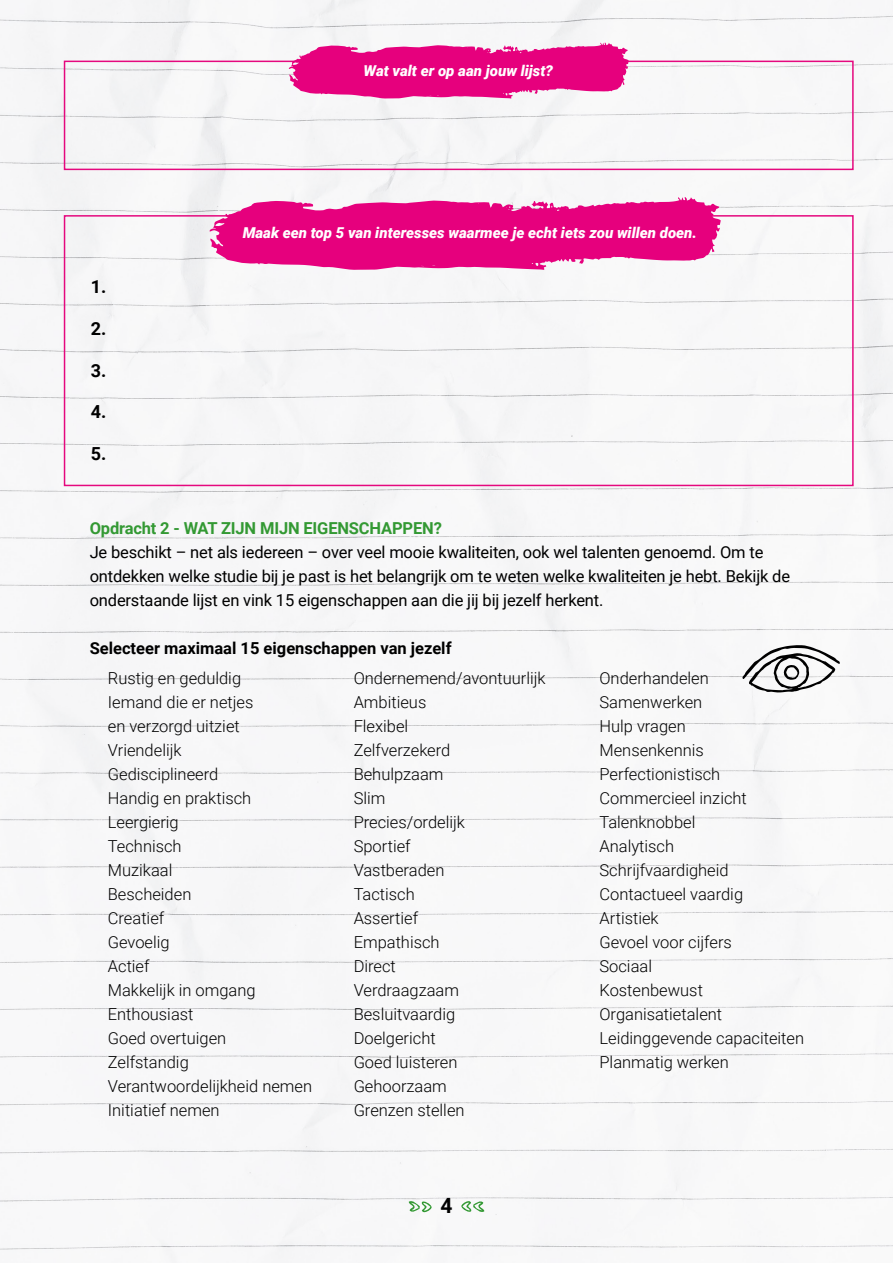
<style>
.page{position:relative;width:893px;height:1263px;background:#fff}
.page>*{position:absolute;margin:0;border:0;box-sizing:border-box;transform-origin:0 0}
.t1{font:700 21px "Roboto";color:#000}
.t2{font:700 18px "Roboto";color:#000}
.t3{font:300 16.5px/24px "Roboto";color:#000}
.t4{font:16.5px/24px "Roboto";letter-spacing:-.01em;color:#000}
.t5{font:700 16.5px "Roboto";color:#000}
.t6{font:700 16.5px "Roboto";letter-spacing:-.01em;color:#393}
.t7{font:italic 900 15px "Roboto";color:#fff}
</style>
<div class="page">
<img style="left:0;top:0;width:893px;height:1263px">
<svg style="left:409px;top:1199px;width:23px;height:16px"></svg>
<svg style="left:461px;top:1198px;width:23px;height:16px"></svg>
<div style="left:64px;top:215px;width:790px;height:271px;border:2px solid #e5087e"></div>
<svg style="left:209px;top:197px;width:512px;height:73px"></svg>
<svg style="left:741px;top:645px;width:100px;height:47px"></svg>
<div style="left:64px;top:61px;width:790px;height:109px;border:2px solid #e5087e"></div>
<svg style="left:289px;top:42px;width:340px;height:57px"></svg>
<p class="t7" style="left:364px;top:60px;width:191px">Wat valt er op aan jouw lijst?</p>
<p class="t2" style="left:91px;top:274px;width:17px">1.</p>
<p class="t2" style="left:91px;top:316px;width:17px">2.</p>
<p class="t2" style="left:91px;top:358px;width:17px">3.</p>
<p class="t2" style="left:91px;top:399px;width:17px">4.</p>
<p class="t2" style="left:91px;top:441px;width:17px">5.</p>
<p class="t7" style="left:243px;top:222px;width:456px">Maak een top 5 van interesses waarmee je echt iets zou willen doen.</p>
<p class="t6" style="left:90px;top:517px;width:354px">Opdracht 2 - WAT ZIJN MIJN EIGENSCHAPPEN?</p>
<p class="t4" style="left:90px;top:540px;width:702px">Je beschikt – net als iedereen – over veel mooie kwaliteiten, ook wel talenten genoemd. Om te ontdekken welke studie bij je past is het belangrijk om te weten welke kwaliteiten je hebt. Bekijk de onderstaande lijst en vink 15 eigenschappen aan die jij bij jezelf herkent.</p>
<p class="t5" style="left:90px;top:637px;width:363px">Selecteer maximaal 15 eigenschappen van jezelf</p>
<p class="t3" style="left:108px;top:666px;width:206px">Rustig en geduldig<br>Iemand die er netjes<br>en verzorgd uitziet<br>Vriendelijk<br>Gedisciplineerd<br>Handig en praktisch<br>Leergierig<br>Technisch<br>Muzikaal<br>Bescheiden<br>Creatief<br>Gevoelig<br>Actief<br>Makkelijk in omgang<br>Enthousiast<br>Goed overtuigen<br>Zelfstandig<br>Verantwoordelijkheid nemen<br>Initiatief nemen</p>
<p class="t3" style="left:354px;top:666px;width:194px">Ondernemend/avontuurlijk<br>Ambitieus<br>Flexibel<br>Zelfverzekerd<br>Behulpzaam<br>Slim<br>Precies/ordelijk<br>Sportief<br>Vastberaden<br>Tactisch<br>Assertief<br>Empathisch<br>Direct<br>Verdraagzaam<br>Besluitvaardig<br>Doelgericht<br>Goed luisteren<br>Gehoorzaam<br>Grenzen stellen</p>
<p class="t3" style="left:599px;top:666px;width:206px">Onderhandelen<br>Samenwerken<br>Hulp vragen<br>Mensenkennis<br>Perfectionistisch<br>Commercieel inzicht<br>Talenknobbel<br>Analytisch<br>Schrijfvaardigheid<br>Contactueel vaardig<br>Artistiek<br>Gevoel voor cijfers<br>Sociaal<br>Kostenbewust<br>Organisatietalent<br>Leidinggevende capaciteiten<br>Planmatig werken</p>
<p class="t1" style="left:440px;top:1191px;width:14px">4</p>
</div>
